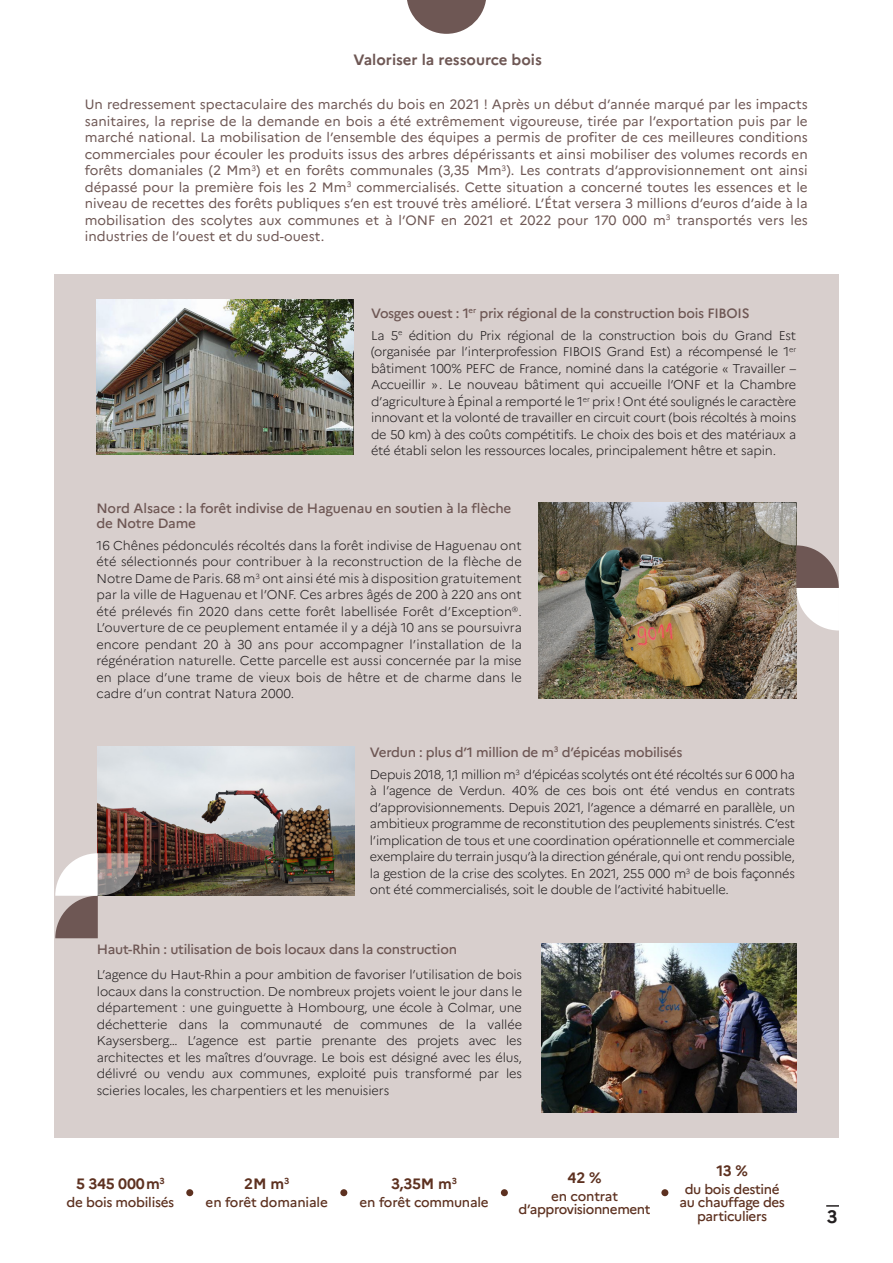
<style>
.page{position:relative;width:893px;height:1263px;background:#fff}
.page>*{position:absolute;margin:0;border:0;box-sizing:border-box;transform-origin:0 0}
.t1{font:700 18px "Marianne";color:#231f20}
.t2{font:700 15px "Marianne";letter-spacing:-.01em;color:#5d3120}
.t3{font:700 15px "Marianne";color:#6e5754}
.Chapeau{font:13.5px/16.5px "Marianne";color:#6e5754;text-align:justify}
.Texte__courant{font:500 13.5px/15px "Marianne";letter-spacing:-.02em;color:#6e5754}
.t4{font:500 13.5px/13.5px "Marianne";letter-spacing:-.025em;color:#5d3120;text-align:center}
.Texte__courant-2{font:300 12.75px/16.5px "Marianne";letter-spacing:-.015em;color:#231f20;text-align:justify}
</style>
<div class="page">
<svg style="left:826px;top:1205px;width:13px;height:2px"></svg>
<div style="left:54px;top:274px;width:785px;height:863px;background:#d8cfcd"></div>
<svg style="left:407px;top:0;width:79px;height:34px"></svg>
<img style="left:96px;top:299px;width:258px;height:156px">
<img style="left:539px;top:503px;width:257px;height:195px">
<img style="left:541px;top:944px;width:255px;height:168px">
<img style="left:98px;top:746px;width:256px;height:150px">
<div style="left:186px;top:1189px;width:7px;height:7px;background:#5d3120;border-radius:50%"></div>
<div style="left:340px;top:1189px;width:7px;height:7px;background:#5d3120;border-radius:50%"></div>
<div style="left:501px;top:1189px;width:7px;height:7px;background:#5d3120;border-radius:50%"></div>
<div style="left:661px;top:1189px;width:7px;height:7px;background:#5d3120;border-radius:50%"></div>
<svg style="left:754px;top:503px;width:85px;height:127px"></svg>
<svg style="left:55px;top:853px;width:85px;height:85px"></svg>
<p class="t3" style="left:353px;top:51px;width:190px">Valoriser la ressource bois</p>
<p class="Chapeau" style="left:85px;top:96px;width:724px">Un redressement spectaculaire des marchés du bois en 2021 ! Après un début d’année marqué par les impacts sanitaires, la reprise de la demande en bois a été extrêmement vigoureuse, tirée par l’exportation puis par le marché national. La mobilisation de l’ensemble des équipes a permis de profiter de ces meilleures conditions commerciales pour écouler les produits issus des arbres dépérissants et ainsi mobiliser des volumes records en forêts domaniales (2 Mm<sup>3</sup>) et en forêts communales (3,35 Mm<sup>3</sup>). Les contrats d’approvisionnement ont ainsi dépassé pour la première fois les 2 Mm<sup>3</sup> commercialisés. Cette situation a concerné toutes les essences et le niveau de recettes des forêts publiques s’en est trouvé très amélioré. L’État versera 3 millions d’euros d’aide à la mobilisation des scolytes aux communes et à l’ONF en 2021 et 2022 pour 170 000 m<sup>3</sup> transportés vers les industries de l’ouest et du sud-ouest.</p>
<p class="Texte__courant" style="left:371px;top:305px;width:380px">Vosges ouest : 1<sup>er</sup> prix régional de la construction bois FIBOIS</p>
<p class="Texte__courant-2" style="left:371px;top:327px;width:427px">La 5<sup>e</sup> édition du Prix régional de la construction bois du Grand Est (organisée par l’interprofession FIBOIS Grand Est) a récompensé le 1<sup>er </sup>bâtiment 100% PEFC de France, nominé dans la catégorie « Travailler – Accueillir ». Le nouveau bâtiment qui accueille l’ONF et la Chambre d’agriculture à Épinal a remporté le 1<sup>er</sup> prix ! Ont été soulignés le caractère innovant et la volonté de travailler en circuit court (bois récoltés à moins de 50 km) à des coûts compétitifs. Le choix des bois et des matériaux a été établi selon les ressources locales, principalement hêtre et sapin.</p>
<p class="Texte__courant" style="left:97px;top:501px;width:416px">Nord Alsace : la forêt indivise de Haguenau en soutien à la flèche de Notre Dame</p>
<p class="Texte__courant-2" style="left:97px;top:537px;width:427px">16 Chênes pédonculés récoltés dans la forêt indivise de Haguenau ont été sélectionnés pour contribuer à la reconstruction de la flèche de Notre Dame de Paris. 68 m<sup>3</sup> ont ainsi été mis à disposition gratuitement par la ville de Haguenau et l’ONF. Ces arbres âgés de 200 à 220 ans ont été prélevés fin 2020 dans cette forêt labellisée Forêt d’Exception<sup>®</sup>.<br>L’ouverture de ce peuplement entamée il y a déjà 10 ans se poursuivra encore pendant 20 à 30 ans pour accompagner l’installation de la régénération naturelle. Cette parcelle est aussi concernée par la mise en place d’une trame de vieux bois de hêtre et de charme dans le cadre d’un contrat Natura 2000.</p>
<p class="Texte__courant" style="left:370px;top:744px;width:314px">Verdun : plus d’1 million de m<sup>3</sup> d’épicéas mobilisés</p>
<p class="Texte__courant-2" style="left:370px;top:766px;width:427px">Depuis 2018, 1,1 million m<sup>3</sup> d’épicéas scolytés ont été récoltés sur 6 000 ha à l’agence de Verdun. 40% de ces bois ont été vendus en contrats d’approvisionnements. Depuis 2021, l’agence a démarré en parallèle, un ambitieux programme de reconstitution des peuplements sinistrés. C’est l’implication de tous et une coordination opérationnelle et commerciale exemplaire du terrain jusqu’à la direction générale, qui ont rendu possible, la gestion de la crise des scolytes. En 2021, 255 000 m<sup>3</sup> de bois façonnés ont été commercialisés, soit le double de l’activité habituelle.</p>
<p class="Texte__courant" style="left:97px;top:941px;width:362px">Haut-Rhin : utilisation de bois locaux dans la construction</p>
<p class="Texte__courant-2" style="left:97px;top:967px;width:427px">L’agence du Haut-Rhin a pour ambition de favoriser l’utilisation de bois locaux dans la construction. De nombreux projets voient le jour dans le département : une guinguette à Hombourg, une école à Colmar, une déchetterie dans la communauté de communes de la vallée Kaysersberg… L’agence est partie prenante des projets avec les architectes et les maîtres d’ouvrage. Le bois est désigné avec les élus, délivré ou vendu aux communes, exploité puis transformé par les scieries locales, les charpentiers et les menuisiers</p>
<p class="t2" style="left:76px;top:1175px;width:90px">5 345 000m<sup>3</sup></p>
<p class="t4" style="left:67px;top:1196px;width:109px">de bois mobilisés</p>
<p class="t2" style="left:244px;top:1175px;width:46px">2M m<sup>3</sup></p>
<p class="t4" style="left:206px;top:1196px;width:124px">en forêt domaniale</p>
<p class="t2" style="left:391px;top:1175px;width:67px">3,35M m<sup>3</sup></p>
<p class="t4" style="left:360px;top:1196px;width:131px">en forêt communale</p>
<p class="t2" style="left:568px;top:1168px;width:36px">42 %</p>
<p class="t4" style="left:519px;top:1189px;width:134px">en contrat d’approvisionnement</p>
<p class="t2" style="left:716px;top:1161px;width:33px">13 %</p>
<p class="t4" style="left:685px;top:1182px;width:97px">du bois destiné</p>
<p class="t4" style="left:679px;top:1196px;width:107px">au chauffage des particuliers</p>
<h1 class="t1" style="left:827px;top:1205px;width:12px">3</h1>
</div>
